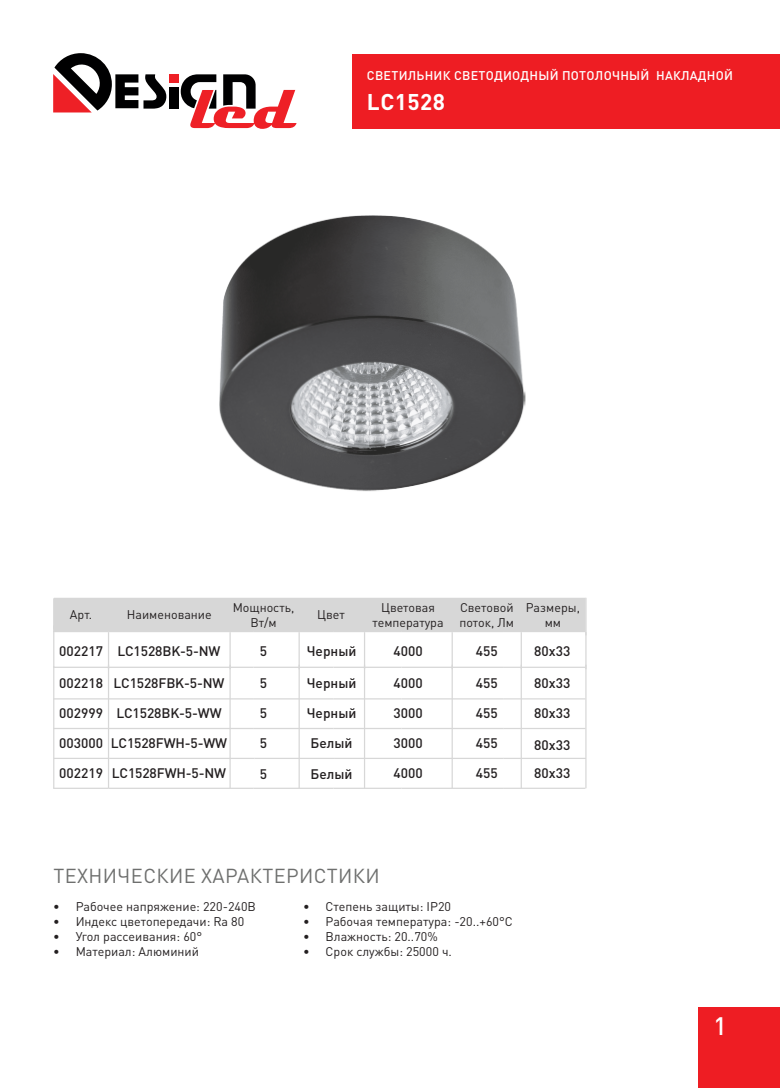
<style>
.page{position:relative;width:780px;height:1088px;background:#fff}
.page>*{position:absolute;margin:0;border:0;box-sizing:border-box;transform-origin:0 0}
.t1{font:500 25px "DIN Pro";color:#fff}
.t2{font:700 22.5px "DIN Pro";letter-spacing:.02em;color:#fff}
.t3{font:20px "DIN Pro";letter-spacing:.02em;color:#6e6f6e}
.t4{font:500 13.75px/30px "DIN Pro";color:#231f20}
.t5{font:12.5px/15px "DIN Pro";color:#231f20;text-align:center}
.t6{font:500 12.5px "DIN Pro";letter-spacing:.02em;color:#fff}
</style>
<div class="page">
<div style="left:169px;top:88px;width:9px;height:21px;background:#000001"></div>
<div style="left:169px;top:74px;width:9px;height:9px;background:#ee2026"></div>
<svg style="left:53px;top:53px;width:113px;height:59px"></svg>
<svg style="left:181px;top:74px;width:115px;height:55px"></svg>
<div style="left:351px;top:54px;width:428px;height:74px;background:#ee1d23"></div>
<div style="left:698px;top:1007px;width:82px;height:81px;background:#ee1d23"></div>
<div style="left:54px;top:598px;width:531px;height:33px;background:#d7d7d7"></div>
<hr style="left:53px;top:598px;width:1px;height:32px;background:#d7d7d7">
<hr style="left:108px;top:598px;width:1px;height:33px;background:#d7d7d7">
<hr style="left:253px;top:598px;width:1px;height:33px;background:#d7d7d7">
<hr style="left:333px;top:598px;width:1px;height:33px;background:#d7d7d7">
<hr style="left:400px;top:598px;width:2px;height:33px;background:#d7d7d7">
<hr style="left:502px;top:598px;width:1px;height:33px;background:#d7d7d7">
<hr style="left:585px;top:598px;width:1px;height:37px;background:#d7d7d7">
<hr style="left:53px;top:631px;width:55px;height:1px;background:#d7d7d7">
<hr style="left:53px;top:625px;width:1px;height:42px;background:#d7d7d7">
<hr style="left:108px;top:631px;width:146px;height:1px;background:#d7d7d7">
<hr style="left:108px;top:632px;width:1px;height:37px;background:#d7d7d7">
<hr style="left:254px;top:631px;width:79px;height:1px;background:#d7d7d7">
<hr style="left:229px;top:632px;width:2px;height:37px;background:#d7d7d7">
<hr style="left:333px;top:631px;width:68px;height:1px;background:#d7d7d7">
<hr style="left:298px;top:632px;width:2px;height:37px;background:#d7d7d7">
<hr style="left:401px;top:631px;width:102px;height:1px;background:#d7d7d7">
<hr style="left:364px;top:632px;width:1px;height:37px;background:#d7d7d7">
<hr style="left:503px;top:631px;width:82px;height:1px;background:#d7d7d7">
<hr style="left:451px;top:632px;width:2px;height:37px;background:#d7d7d7">
<hr style="left:520px;top:632px;width:2px;height:37px;background:#d7d7d7">
<hr style="left:53px;top:667px;width:55px;height:1px;background:#d7d7d7">
<hr style="left:53px;top:666px;width:1px;height:122px;background:#d7d7d7">
<hr style="left:108px;top:667px;width:146px;height:1px;background:#d7d7d7">
<hr style="left:108px;top:665px;width:1px;height:123px;background:#d7d7d7">
<hr style="left:254px;top:667px;width:79px;height:1px;background:#d7d7d7">
<hr style="left:229px;top:665px;width:2px;height:123px;background:#d7d7d7">
<hr style="left:333px;top:667px;width:68px;height:1px;background:#d7d7d7">
<hr style="left:298px;top:665px;width:2px;height:123px;background:#d7d7d7">
<hr style="left:401px;top:667px;width:102px;height:1px;background:#d7d7d7">
<hr style="left:364px;top:665px;width:1px;height:123px;background:#d7d7d7">
<hr style="left:503px;top:667px;width:82px;height:1px;background:#d7d7d7">
<hr style="left:451px;top:665px;width:2px;height:123px;background:#d7d7d7">
<hr style="left:53px;top:698px;width:56px;height:1px;background:#d7d7d7">
<hr style="left:109px;top:698px;width:145px;height:1px;background:#d7d7d7">
<hr style="left:254px;top:698px;width:79px;height:1px;background:#d7d7d7">
<hr style="left:333px;top:698px;width:68px;height:1px;background:#d7d7d7">
<hr style="left:401px;top:698px;width:102px;height:1px;background:#d7d7d7">
<hr style="left:503px;top:698px;width:82px;height:1px;background:#d7d7d7">
<hr style="left:53px;top:728px;width:56px;height:1px;background:#d7d7d7">
<hr style="left:109px;top:728px;width:145px;height:1px;background:#d7d7d7">
<hr style="left:254px;top:728px;width:79px;height:1px;background:#d7d7d7">
<hr style="left:333px;top:728px;width:68px;height:1px;background:#d7d7d7">
<hr style="left:401px;top:728px;width:102px;height:1px;background:#d7d7d7">
<hr style="left:503px;top:728px;width:82px;height:1px;background:#d7d7d7">
<hr style="left:54px;top:758px;width:55px;height:1px;background:#d7d7d7">
<hr style="left:109px;top:758px;width:145px;height:1px;background:#d7d7d7">
<hr style="left:254px;top:758px;width:80px;height:1px;background:#d7d7d7">
<hr style="left:334px;top:758px;width:68px;height:1px;background:#d7d7d7">
<hr style="left:402px;top:758px;width:101px;height:1px;background:#d7d7d7">
<hr style="left:503px;top:758px;width:83px;height:1px;background:#d7d7d7">
<hr style="left:53px;top:788px;width:55px;height:1px;background:#d7d7d7">
<hr style="left:108px;top:788px;width:146px;height:1px;background:#d7d7d7">
<hr style="left:254px;top:788px;width:79px;height:1px;background:#d7d7d7">
<hr style="left:333px;top:788px;width:68px;height:1px;background:#d7d7d7">
<hr style="left:401px;top:788px;width:102px;height:1px;background:#d7d7d7">
<hr style="left:503px;top:788px;width:82px;height:1px;background:#d7d7d7">
<hr style="left:520px;top:665px;width:2px;height:123px;background:#d7d7d7">
<hr style="left:585px;top:632px;width:1px;height:37px;background:#d7d7d7">
<hr style="left:585px;top:665px;width:1px;height:123px;background:#d7d7d7">
<img style="left:219px;top:215px;width:307px;height:276px">
<p class="t6" style="left:367px;top:67px;width:367px">СВЕТИЛЬНИК СВЕТОДИОДНЫЙ ПОТОЛОЧНЫЙ НАКЛАДНОЙ</p>
<h2 class="t2" style="left:367px;top:87px;width:80px">LC1528</h2>
<p class="t5" style="left:70px;top:606px;width:24px">Арт.</p>
<p class="t5" style="left:127px;top:606px;width:86px">Наименование</p>
<p class="t5" style="left:233px;top:598px;width:63px">Мощность,<br>Вт/м</p>
<p class="t5" style="left:317px;top:606px;width:29px">Цвет</p>
<p class="t5" style="left:372px;top:598px;width:73px">Цветовая температура</p>
<p class="t5" style="left:459px;top:598px;width:56px;text-align:left">Световой поток, Лм</p>
<p class="t5" style="left:525px;top:598px;width:56px">Размеры, мм</p>
<p class="t4" style="left:59px;top:635px;width:163px">002217 LC1528BK-5-NW</p>
<p class="t4" style="left:260px;top:635px;width:9px">5</p>
<p class="t4" style="left:307px;top:635px;width:51px">Черный</p>
<p class="t4" style="left:393px;top:635px;width:31px">4000</p>
<p class="t4" style="left:475px;top:635px;width:23px">455</p>
<p class="t4" style="left:534px;top:635px;width:38px">80x33</p>
<p class="t4" style="left:59px;top:667px;width:167px">002218 LC1528FBK-5-NW</p>
<p class="t4" style="left:59px;top:698px;width:169px">002999 LC1528BK-5-WW<br>003000 LC1528FWH-5-WW<br>002219 LC1528FWH-5-NW</p>
<p class="t4" style="left:534px;top:667px;width:38px">80x33</p>
<p class="t4" style="left:534px;top:698px;width:38px">80x33</p>
<p class="t4" style="left:534px;top:731px;width:38px;line-height:28px">80x33<br>80x33</p>
<p class="t4" style="left:393px;top:667px;width:31px">4000</p>
<p class="t4" style="left:393px;top:698px;width:31px">3000</p>
<p class="t4" style="left:307px;top:667px;width:51px">Черный</p>
<p class="t4" style="left:307px;top:698px;width:51px">Черный<br>Белый</p>
<p class="t4" style="left:310px;top:758px;width:44px">Белый</p>
<p class="t4" style="left:475px;top:667px;width:23px">455</p>
<p class="t4" style="left:475px;top:698px;width:23px">455</p>
<p class="t4" style="left:260px;top:667px;width:9px">5</p>
<p class="t4" style="left:260px;top:698px;width:9px">5<br>5</p>
<p class="t4" style="left:260px;top:759px;width:9px">5</p>
<p class="t4" style="left:393px;top:728px;width:31px">3000</p>
<p class="t4" style="left:475px;top:728px;width:23px">455</p>
<p class="t4" style="left:393px;top:758px;width:31px">4000</p>
<p class="t4" style="left:475px;top:758px;width:23px">455</p>
<h3 class="t3" style="left:53px;top:860px;width:328px">ТЕХНИЧЕСКИЕ ХАРАКТЕРИСТИКИ</h3>
<p class="t5" style="left:53px;top:897px;width:204px">• Рабочее напряжение: 220-240В</p>
<p class="t5" style="left:53px;top:912px;width:193px">• Индекс цветопередачи: Ra 80</p>
<p class="t5" style="left:53px;top:927px;width:150px">• Угол рассеивания: 60°</p>
<p class="t5" style="left:53px;top:942px;width:147px">• Материал: Алюминий</p>
<p class="t5" style="left:303px;top:897px;width:149px">• Степень защиты: IP20</p>
<p class="t5" style="left:303px;top:912px;width:211px">• Рабочая температура: -20..+60°С</p>
<p class="t5" style="left:303px;top:927px;width:136px">• Влажность: 20..70%</p>
<p class="t5" style="left:303px;top:942px;width:150px">• Срок службы: 25000 ч.</p>
<h1 class="t1" style="left:713px;top:1009px;width:15px">1</h1>
</div>
